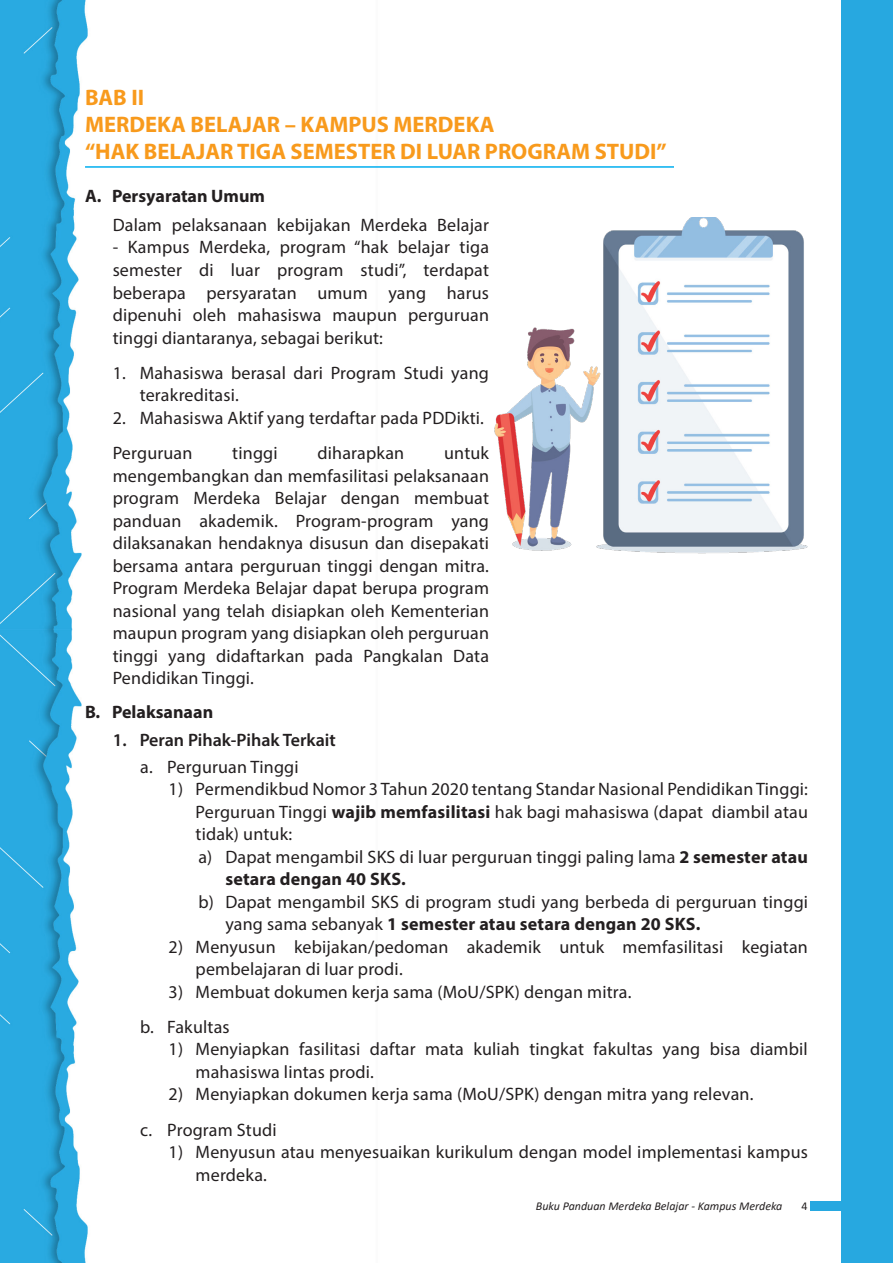
<style>
.page{position:relative;width:893px;height:1263px;background:#fff}
.page>*{position:absolute;margin:0;border:0;box-sizing:border-box;transform-origin:0 0}
.Heading_2{font:700 22.5px "Myriad Pro";color:#f89a1c}
.body{font:18px/22.5px "Myriad Pro";letter-spacing:.01em;color:#231f20}
.t1{font:700 18px "Myriad Pro";color:#231f20}
.t2{font:600 18px "Myriad Pro";color:#231f20}
.t3{font:italic 12px "Calibri";color:#231f20}
.t4{font:12px "Calibri";color:#231f20}
.s1{font-weight:700}
</style>
<div class="page">
<img style="left:0;top:0;width:88px;height:1263px">
<div style="left:842px;top:0;width:51px;height:1263px;background:#27a8e0"></div>
<div style="left:810px;top:1202px;width:34px;height:9px;background:#27a8e0"></div>
<hr style="left:85px;top:166px;width:589px;height:2px;background:#00aeef">
<img style="left:494px;top:217px;width:314px;height:337px">
<p class="Heading_2" style="left:85px;top:83px;width:61px">BAB II</p>
<p class="Heading_2" style="left:85px;top:110px;width:411px">MERDEKA BELAJAR – KAMPUS MERDEKA</p>
<p class="Heading_2" style="left:85px;top:137px;width:583px">“HAK BELAJAR TIGA SEMESTER DI LUAR PROGRAM STUDI”</p>
<p class="t1" style="left:85px;top:184px;width:182px">A. Persyaratan Umum</p>
<p class="body" style="left:113px;top:213px;width:378px">Dalam pelaksanaan kebijakan Merdeka Belajar</p>
<p class="body" style="left:113px;top:236px;width:378px;text-align:justify">- Kampus Merdeka, program “hak belajar tiga semester di luar program studi”, terdapat beberapa persyaratan umum yang harus dipenuhi oleh mahasiswa maupun perguruan tinggi diantaranya, sebagai berikut:</p>
<p class="body" style="left:140px;top:361px;width:351px;text-indent:-27px">1. Mahasiswa berasal dari Program Studi yang terakreditasi.</p>
<p class="body" style="left:113px;top:406px;width:373px">2. Mahasiswa Aktif yang terdaftar pada PDDikti.</p>
<p class="body" style="left:113px;top:441px;width:81px">Perguruan</p>
<p class="body" style="left:232px;top:441px;width:47px">tinggi</p>
<p class="body" style="left:317px;top:441px;width:88px">diharapkan</p>
<p class="body" style="left:113px;top:441px;width:378px;text-align:justify;text-indent:331px">untuk mengembangkan dan memfasilitasi pelaksanaan program Merdeka Belajar dengan membuat panduan akademik. Program-program yang dilaksanakan hendaknya disusun dan disepakati bersama antara perguruan tinggi dengan mitra.<br>Program Merdeka Belajar dapat berupa program nasional yang telah disiapkan oleh Kementerian maupun program yang disiapkan oleh perguruan tinggi yang didaftarkan pada Pangkalan Data Pendidikan Tinggi.</p>
<p class="t1" style="left:85px;top:700px;width:130px">B. Pelaksanaan</p>
<p class="t2" style="left:113px;top:728px;width:225px">1. Peran Pihak-Pihak Terkait</p>
<p class="body" style="left:140px;top:755px;width:160px">a. Perguruan Tinggi</p>
<p class="body" style="left:196px;top:777px;width:614px;text-align:justify;text-indent:-27px">1) Permendikbud Nomor 3 Tahun 2020 tentang Standar Nasional Pendidikan Tinggi:<br>Perguruan Tinggi <span class="s1">wajib memfasilitasi</span> hak bagi mahasiswa (dapat diambil atau tidak) untuk:</p>
<p class="body" style="left:225px;top:845px;width:584px;text-indent:-27px">a) Dapat mengambil SKS di luar perguruan tinggi paling lama <span class="s1">2 semester atau setara dengan 40 SKS.</span></p>
<p class="body" style="left:225px;top:890px;width:584px;text-indent:-27px">b) Dapat mengambil SKS di program studi yang berbeda di perguruan tinggi yang sama sebanyak <span class="s1">1 semester atau setara dengan 20 SKS.</span></p>
<p class="body" style="left:196px;top:935px;width:614px;text-indent:-27px">2) Menyusun kebijakan/pedoman akademik untuk memfasilitasi kegiatan pembelajaran di luar prodi.</p>
<p class="body" style="left:169px;top:980px;width:464px">3) Membuat dokumen kerja sama (MoU/SPK) dengan mitra.</p>
<p class="body" style="left:140px;top:1015px;width:91px">b. Fakultas</p>
<p class="body" style="left:196px;top:1038px;width:614px;text-indent:-27px">1) Menyiapkan fasilitasi daftar mata kuliah tingkat fakultas yang bisa diambil mahasiswa lintas prodi.</p>
<p class="body" style="left:169px;top:1083px;width:586px">2) Menyiapkan dokumen kerja sama (MoU/SPK) dengan mitra yang relevan.</p>
<p class="body" style="left:140px;top:1118px;width:138px">c. Program Studi</p>
<p class="body" style="left:196px;top:1140px;width:614px;text-indent:-27px">1) Menyusun atau menyesuaikan kurikulum dengan model implementasi kampus merdeka.</p>
<p class="t3" style="left:536px;top:1198px;width:248px">Buku Panduan Merdeka Belajar - Kampus Merdeka</p>
<p class="t4" style="left:801px;top:1198px;width:8px">4</p>
</div>
